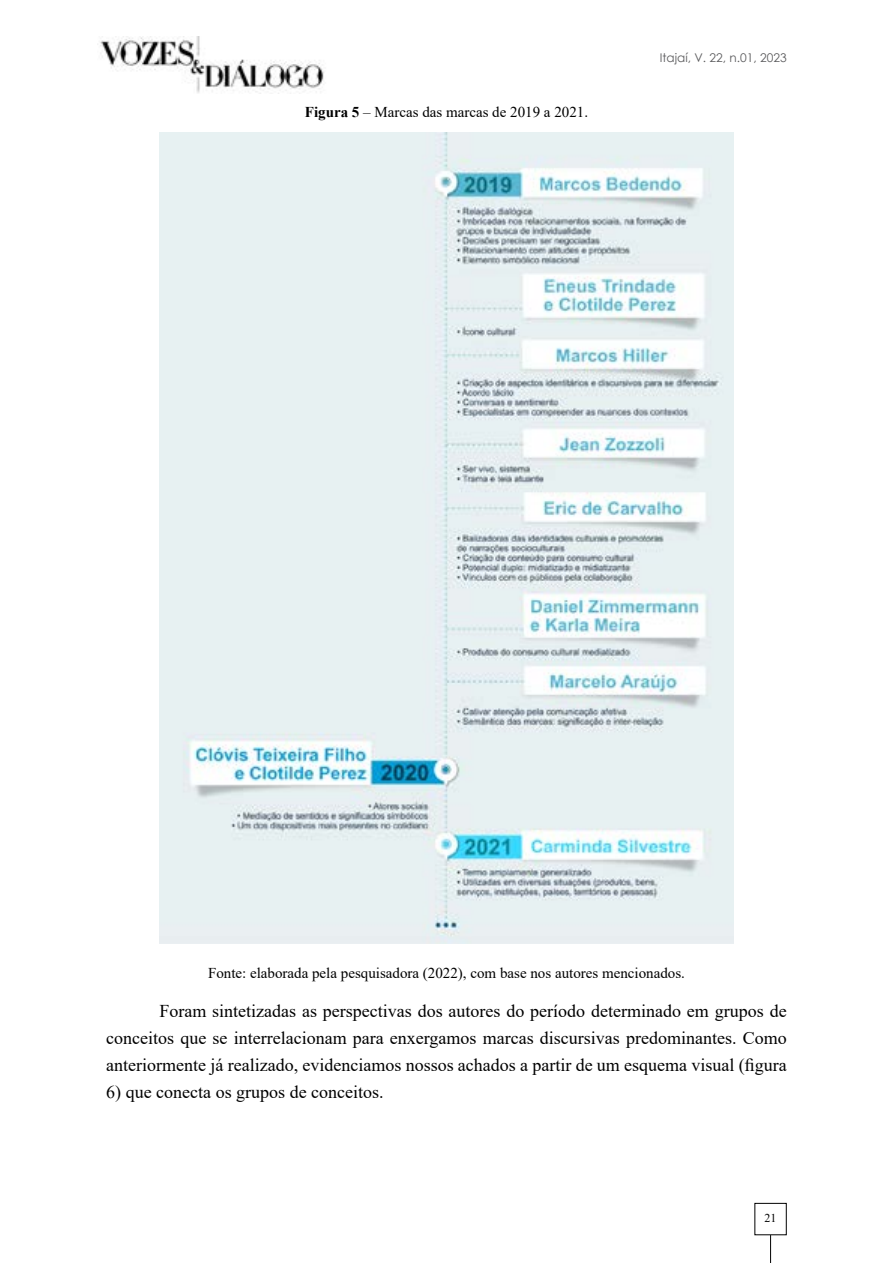
<style>
.page{position:relative;width:893px;height:1263px;background:#fff}
.page>*{position:absolute;margin:0;border:0;box-sizing:border-box;transform-origin:0 0}
.t1{font:18px/27px "Times New Roman";color:#000;text-align:justify}
.t2{font:15px "Times New Roman";color:#000}
.t3{font:12px "Century Gothic";color:#5a5a5c}
.t4{font:12px "Times New Roman";color:#000}
.s1{font-weight:700}
</style>
<div class="page">
<img style="left:100px;top:36px;width:224px;height:57px">
<div style="left:755px;top:1203px;width:32px;height:32px;border:1px solid #000"></div>
<svg style="left:770px;top:1235px;width:1px;height:28px"></svg>
<img style="left:160px;top:132px;width:573px;height:811px">
<p class="t2" style="left:305px;top:101px;width:285px"><span class="s1">Figura 5</span> – Marcas das marcas de 2019 a 2021.</p>
<p class="t3" style="left:660px;top:50px;width:128px">Itajaí, V. 22, n.01, 2023</p>
<p class="t2" style="left:208px;top:962px;width:478px">Fonte: elaborada pela pesquisadora (2022), com base nos autores mencionados.</p>
<p class="t1" style="left:106px;top:996px;width:682px;text-indent:53px">Foram sintetizadas as perspectivas dos autores do período determinado em grupos de conceitos que se interrelacionam para enxergamos marcas discursivas predominantes. Como anteriormente já realizado, evidenciamos nossos achados a partir de um esquema visual (figura</p>
<p class="t1" style="left:106px;top:1077px;width:279px">6) que conecta os grupos de conceitos.</p>
<p class="t4" style="left:764px;top:1210px;width:13px">21</p>
</div>
